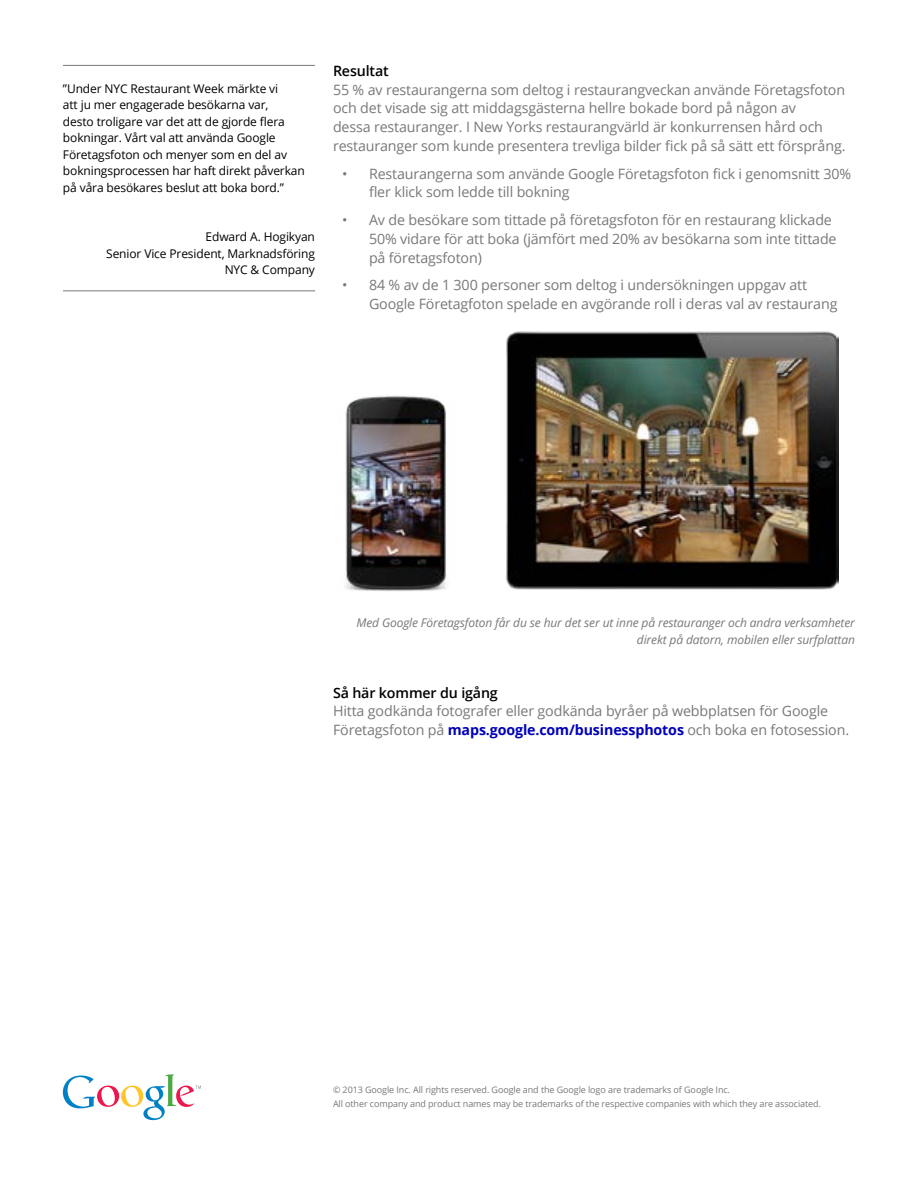
<style>
.page{position:relative;width:918px;height:1188px;background:#fff}
.page>*{position:absolute;margin:0;border:0;box-sizing:border-box;transform-origin:0 0}
.t1{font:14.25px/18.8px "Open Sans";letter-spacing:-.01em;color:#77787b}
.t2{font:600 14.25px "Open Sans";letter-spacing:-.01em;color:#000}
.t3{font:12px/16.5px "Open Sans";letter-spacing:-.01em;color:#000}
.t4{font:italic 12px/16.5px "Open Sans";letter-spacing:-.01em;color:#77787b;text-align:right}
.t5{font:9px/13.5px "Open Sans";letter-spacing:-.01em;color:#77787b}
.s1{font-weight:700;color:#0000b9}
</style>
<div class="page">
<svg style="left:63px;top:1074px;width:138px;height:46px"></svg>
<hr style="left:63px;top:65px;width:252px;height:1px;background:#77787b">
<hr style="left:63px;top:291px;width:252px;height:1px;background:#77787b">
<img style="left:345px;top:332px;width:494px;height:259px">
<p class="t3" style="left:63px;top:80px;width:243px">”Under NYC Restaurant Week märkte vi<br>att ju mer engagerade besökarna var,<br>desto troligare var det att de gjorde flera bokningar. Vårt val att använda Google Företagsfoton och menyer som en del av bokningsprocessen har haft direkt påverkan på våra besökares beslut att boka bord.”</p>
<p class="t3" style="left:106px;top:228px;width:210px;text-align:right">Edward A. Hogikyan<br>Senior Vice President, Marknadsföring<br>NYC &amp; Company</p>
<p class="t2" style="left:333px;top:61px;width:57px">Resultat</p>
<p class="t1" style="left:333px;top:80px;width:514px">55 % av restaurangerna som deltog i restaurangveckan använde Företagsfoton och det visade sig att middagsgästerna hellre bokade bord på någon av<br>dessa restauranger. I New Yorks restaurangvärld är konkurrensen hård och restauranger som kunde presentera trevliga bilder fick på så sätt ett försprång.</p>
<p class="t1" style="left:369px;top:164px;width:484px;text-indent:-27px">• Restaurangerna som använde Google Företagsfoton fick i genomsnitt 30% fler klick som ledde till bokning</p>
<p class="t1" style="left:369px;top:210px;width:469px;text-indent:-27px">• Av de besökare som tittade på företagsfoton för en restaurang klickade<br>50% vidare för att boka (jämfört med 20% av besökarna som inte tittade på företagsfoton)</p>
<p class="t1" style="left:369px;top:275px;width:470px;text-indent:-27px">• 84 % av de 1 300 personer som deltog i undersökningen uppgav att<br>Google Företagfoton spelade en avgörande roll i deras val av restaurang</p>
<p class="t4" style="left:357px;top:614px;width:500px">Med Google Företagsfoton får du se hur det ser ut inne på restauranger och andra verksamheter direkt på datorn, mobilen eller surfplattan</p>
<p class="t2" style="left:333px;top:683px;width:166px">Så här kommer du igång</p>
<p class="t1" style="left:333px;top:701px;width:518px">Hitta godkända fotografer eller godkända byråer på webbplatsen för Google<br>Företagsfoton på <span class="s1">maps.google.com/businessphotos</span> och boka en fotosession.</p>
<p class="t5" style="left:333px;top:1083px;width:490px">© 2013 Google Inc. All rights reserved. Google and the Google logo are trademarks of Google Inc.<br>All other company and product names may be trademarks of the respective companies with which they are associated.</p>
</div>
